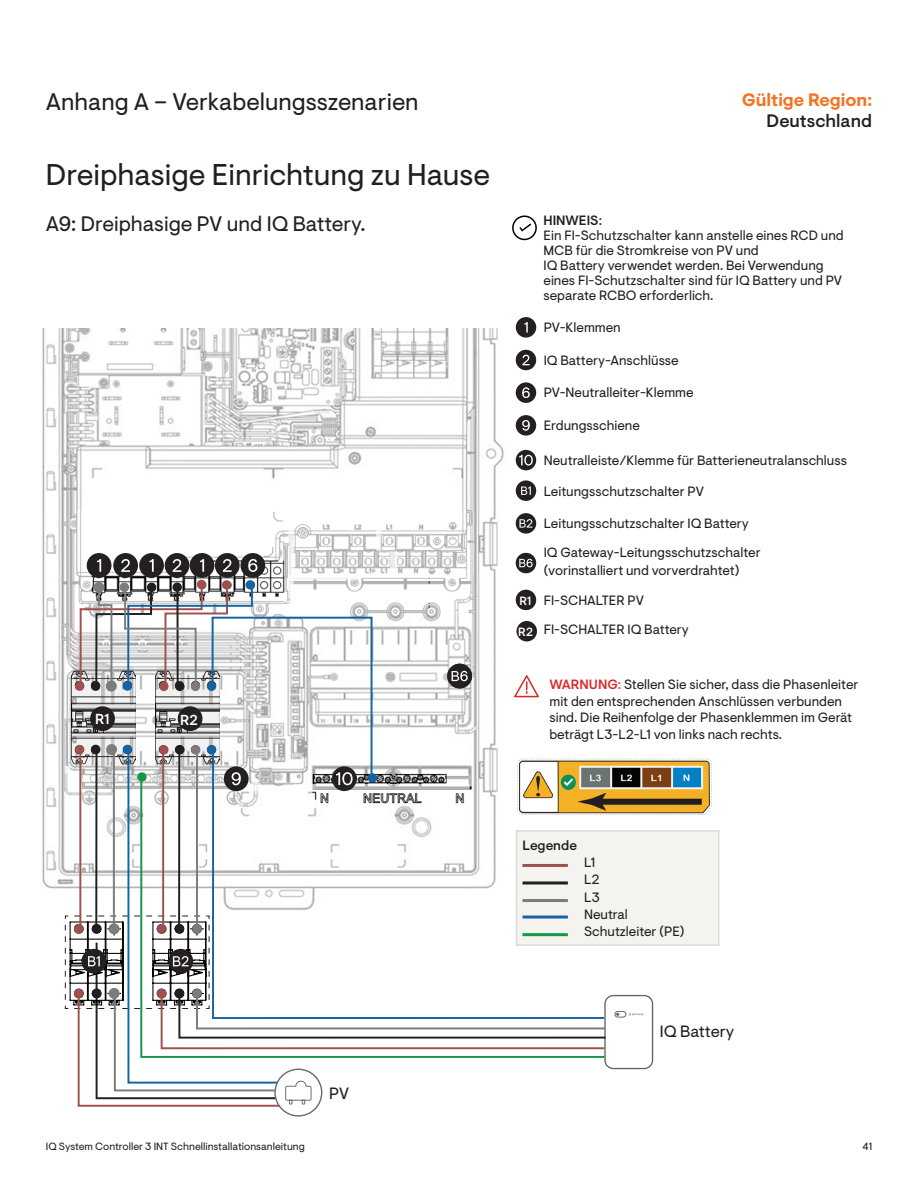
<style>
.page{position:relative;width:918px;height:1188px;background:#fff}
.page>*{position:absolute;margin:0;border:0;box-sizing:border-box;transform-origin:0 0}
.Subheading{font:30px "Enphase Visuelt";color:#231f20}
.Enphase_H1{font:24px "Enphase Visuelt";color:#231f20}
.Enphase_H2{font:21px "Enphase Visuelt";color:#231f20}
.t1{font:700 18px "Enphase Visuelt";color:#f47321}
.t2{font:500 18px "Enphase Visuelt";color:#231f20}
.t3{font:16.35px "Enphase Visuelt";color:#231f20}
.t4{font:500 14.55px "Enphase Visuelt";color:#fff}
.t5{font:13.5px/15px "Enphase Visuelt";color:#231f20}
.t6{font:500 13.5px "Enphase Visuelt";color:#231f20}
.t7{font:500 12px "Enphase Visuelt";color:#fff}
.t8{font:10.5px "Enphase Visuelt";color:#231f20}
.s1{font-weight:500}
.s2{font-weight:500;color:#db2828}
.s3{color:#db2828}
</style>
<div class="page">
<div style="left:516px;top:830px;width:204px;height:116px;background:#f4f3f0;border:2px solid #dcdcd6"></div>
<div style="left:516px;top:415px;width:20px;height:21px;background:#241f21;border-radius:50%"></div>
<svg style="left:522px;top:420px;width:8px;height:11px"></svg>
<div style="left:516px;top:350px;width:20px;height:20px;background:#241f21;border-radius:50%"></div>
<svg style="left:522px;top:355px;width:8px;height:10px"></svg>
<div style="left:516px;top:450px;width:20px;height:20px;background:#241f21;border-radius:50%"></div>
<svg style="left:519px;top:455px;width:14px;height:11px"></svg>
<div style="left:516px;top:513px;width:20px;height:21px;background:#241f21;border-radius:50%"></div>
<svg style="left:519px;top:519px;width:13px;height:9px"></svg>
<div style="left:516px;top:553px;width:20px;height:20px;background:#241f21;border-radius:50%"></div>
<svg style="left:519px;top:559px;width:14px;height:8px"></svg>
<div style="left:516px;top:480px;width:20px;height:21px;background:#241f21;border-radius:50%"></div>
<svg style="left:521px;top:487px;width:10px;height:8px"></svg>
<div style="left:516px;top:382px;width:20px;height:21px;background:#241f21;border-radius:50%"></div>
<svg style="left:522px;top:387px;width:8px;height:11px"></svg>
<div style="left:516px;top:317px;width:20px;height:21px;background:#241f21;border-radius:50%"></div>
<svg style="left:524px;top:322px;width:4px;height:11px"></svg>
<img style="left:42px;top:329px;width:462px;height:581px">
<img style="left:72px;top:667px;width:7px;height:100px">
<div style="left:87px;top:553px;width:24px;height:25px;background:#241f21;border-radius:50%"></div>
<svg style="left:97px;top:559px;width:4px;height:13px"></svg>
<div style="left:139px;top:553px;width:25px;height:25px;background:#241f21;border-radius:50%"></div>
<svg style="left:149px;top:559px;width:5px;height:13px"></svg>
<div style="left:190px;top:553px;width:24px;height:25px;background:#241f21;border-radius:50%"></div>
<svg style="left:200px;top:559px;width:4px;height:13px"></svg>
<div style="left:215px;top:553px;width:25px;height:25px;background:#241f21;border-radius:50%"></div>
<svg style="left:223px;top:559px;width:9px;height:13px"></svg>
<div style="left:93px;top:582px;width:11px;height:11px;border:2px solid #7d7c7c;border-radius:50%"></div>
<div style="left:147px;top:583px;width:9px;height:9px;background:#231f20;border-radius:50%"></div>
<div style="left:75px;top:745px;width:9px;height:9px;background:#9e514c;border-radius:50%"></div>
<svg style="left:373px;top:746px;width:131px;height:30px"></svg>
<div style="left:447px;top:664px;width:25px;height:24px;background:#241f21;border-radius:50%"></div>
<svg style="left:452px;top:671px;width:16px;height:10px"></svg>
<div style="left:75px;top:681px;width:9px;height:10px;background:#9e514c;border-radius:50%"></div>
<div style="left:197px;top:580px;width:9px;height:9px;background:#9e514c;border-radius:50%"></div>
<div style="left:222px;top:580px;width:9px;height:10px;background:#9e514c;border-radius:50%"></div>
<div style="left:246px;top:580px;width:9px;height:10px;background:#1563a3;border-radius:50%"></div>
<div style="left:240px;top:553px;width:25px;height:25px;background:#241f21;border-radius:50%"></div>
<svg style="left:248px;top:559px;width:9px;height:13px"></svg>
<svg style="left:279px;top:776px;width:328px;height:139px"></svg>
<svg style="left:127px;top:785px;width:152px;height:130px"></svg>
<hr style="left:95px;top:749px;width:2px;height:180px;background:#231f20">
<hr style="left:79px;top:749px;width:2px;height:179px;background:#9e514c">
<hr style="left:113px;top:750px;width:2px;height:178px;background:#7d7c7c">
<hr style="left:178px;top:749px;width:2px;height:180px;background:#231f20">
<hr style="left:162px;top:749px;width:2px;height:179px;background:#9e514c">
<hr style="left:196px;top:750px;width:2px;height:178px;background:#7d7c7c">
<svg style="left:172px;top:583px;width:10px;height:9px"></svg>
<svg style="left:79px;top:585px;width:294px;height:200px"></svg>
<div style="left:120px;top:583px;width:9px;height:9px;background:#7d7c7c;border-radius:50%"></div>
<div style="left:113px;top:553px;width:25px;height:25px;background:#241f21;border-radius:50%"></div>
<svg style="left:121px;top:559px;width:9px;height:13px"></svg>
<div style="left:165px;top:553px;width:24px;height:25px;background:#241f21;border-radius:50%"></div>
<svg style="left:173px;top:559px;width:8px;height:13px"></svg>
<svg style="left:275px;top:1069px;width:47px;height:47px"></svg>
<div style="left:90px;top:706px;width:25px;height:25px;background:#241f21;border-radius:50%"></div>
<div style="left:178px;top:706px;width:24px;height:25px;background:#241f21;border-radius:50%"></div>
<div style="left:516px;top:590px;width:20px;height:20px;background:#241f21;border-radius:50%"></div>
<div style="left:517px;top:621px;width:20px;height:20px;background:#241f21;border-radius:50%"></div>
<svg style="left:64px;top:915px;width:589px;height:193px"></svg>
<svg style="left:512px;top:215px;width:25px;height:25px"></svg>
<svg style="left:514px;top:675px;width:25px;height:22px"></svg>
<img style="left:516px;top:758px;width:196px;height:56px">
<p class="Enphase_H1" style="left:46px;top:87px;width:374px">Anhang A – Verkabelungsszenarien</p>
<p class="Subheading" style="left:46px;top:158px;width:446px">Dreiphasige Einrichtung zu Hause</p>
<p class="Enphase_H2" style="left:46px;top:212px;width:321px">A9: Dreiphasige PV und IQ Battery.</p>
<p class="t4" style="left:95px;top:710px;width:16px">R1</p>
<p class="t4" style="left:180px;top:712px;width:19px">R2</p>
<p class="t1" style="left:742px;top:89px;width:132px">Gültige Region:</p>
<p class="t2" style="left:767px;top:110px;width:107px">Deutschland</p>
<p class="t5" style="left:544px;top:214px;width:302px"><span class="s1">HINWEIS</span>:<br>Ein FI-Schutzschalter kann anstelle eines RCD und MCB für die Stromkreise von PV und<br>IQ Battery verwendet werden. Bei Verwendung eines FI-Schutzschalter sind für IQ Battery und PV separate RCBO erforderlich.</p>
<p class="t5" style="left:544px;top:321px;width:79px">PV-Klemmen</p>
<p class="t5" style="left:544px;top:353px;width:136px">IQ Battery-Anschlüsse</p>
<p class="t5" style="left:544px;top:386px;width:151px">PV-Neutralleiter-Klemme</p>
<p class="t5" style="left:544px;top:419px;width:98px">Erdungsschiene</p>
<p class="t5" style="left:544px;top:454px;width:305px">Neutralleiste/Klemme für Batterieneutralanschluss</p>
<p class="t5" style="left:544px;top:484px;width:162px">Leitungsschutzschalter PV</p>
<p class="t5" style="left:544px;top:517px;width:207px">Leitungsschutzschalter IQ Battery</p>
<p class="t5" style="left:544px;top:544px;width:218px;line-height:18px">IQ Gateway-Leitungsschutzschalter (vorinstalliert und vorverdrahtet)</p>
<p class="t7" style="left:520px;top:593px;width:13px">R1</p>
<p class="t5" style="left:544px;top:593px;width:102px">FI-SCHALTER PV</p>
<p class="t7" style="left:518px;top:625px;width:16px">R2</p>
<p class="t5" style="left:544px;top:622px;width:147px">FI-SCHALTER IQ Battery</p>
<p class="t5" style="left:549px;top:677px;width:310px;line-height:16.5px"><span class="s2">WARNUNG</span><span class="s3">:</span> Stellen Sie sicher, dass die Phasenleiter mit den entsprechenden Anschlüssen verbunden sind. Die Reihenfolge der Phasenklemmen im Gerät beträgt L3-L2-L1 von links nach rechts.</p>
<p class="t3" style="left:329px;top:1083px;width:21px">PV</p>
<p class="t6" style="left:523px;top:837px;width:56px">Legende</p>
<p class="t5" style="left:584px;top:855px;width:13px">L1</p>
<p class="t5" style="left:584px;top:873px;width:17px">L2</p>
<p class="t5" style="left:584px;top:907px;width:45px">Neutral</p>
<p class="t5" style="left:584px;top:890px;width:17px">L3</p>
<p class="t5" style="left:584px;top:924px;width:102px">Schutzleiter (PE)</p>
<p class="t3" style="left:660px;top:1022px;width:76px">IQ Battery</p>
<p class="t8" style="left:46px;top:1140px;width:260px">IQ System Controller 3 INT Schnellinstallationsanleitung</p>
<p class="t8" style="left:863px;top:1140px;width:11px">41</p>
</div>
